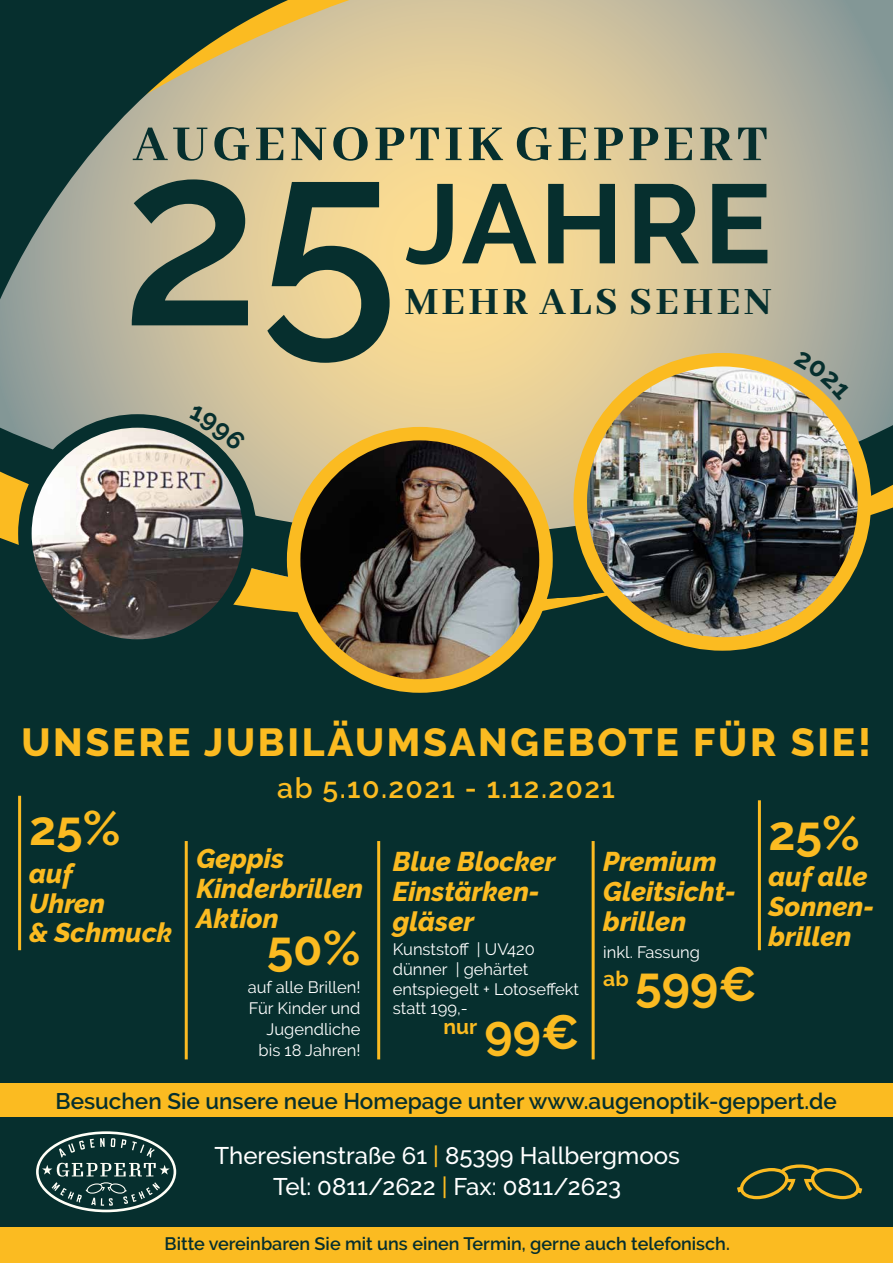
<style>
.page{position:relative;width:893px;height:1263px;background:#fff}
.page>*{position:absolute;margin:0;border:0;box-sizing:border-box;transform-origin:0 0}
.t1{font:600 251.1px "Raleway";color:#062f2e}
.t2{font:700 111.9px "Raleway";letter-spacing:.03em;color:#062f2e}
.t3{font:800 55.5px "Abhaya Libre";letter-spacing:.085em;color:#062f2e}
.t4{font:700 48px "Raleway";color:#fbbb21}
.t5{font:800 42px "Abhaya Libre";letter-spacing:.09em;color:#062f2e}
.t6{font:800 39px "Raleway";letter-spacing:.07em;color:#fbbb21}
.t7{font:600 28.5px "Raleway";letter-spacing:.05em;color:#fbbb21}
.t8{font:italic 800 27px/30px "Raleway";color:#fbbb21}
.t9{font:500 24px/31.5px "Raleway";color:#fff;text-align:center}
.t10{font:600 22.5px "Raleway";color:#062f2e}
.t11{font:700 21px "Raleway";color:#fbbb21}
.t12{font:600 18px "Raleway";color:#062f2e}
.t13{font:16.5px/21px "Raleway";color:#fff;text-align:right}
.s1{color:#fbbb21}
</style>
<div class="page">
<div style="left:0;top:599px;width:893px;height:628px;background:#062f2e"></div>
<div style="left:0;top:1125px;width:893px;height:100px;background:#062f2e"></div>
<svg style="left:0;top:0;width:893px;height:599px;background:#cebf95"></svg>
<svg style="left:246px;top:461px;width:48px;height:155px;background:#948d58"></svg>
<svg style="left:546px;top:599px;width:87px;height:20px;background:#48552a"></svg>
<svg style="left:546px;top:471px;width:72px;height:128px;background:#646f53"></svg>
<img style="left:580px;top:360px;width:284px;height:284px;border-radius:142px">
<div style="left:573px;top:353px;width:298px;height:298px;border:14px solid #fbbb21;border-radius:50%"></div>
<img style="left:294px;top:434px;width:252px;height:248px">
<div style="left:287px;top:427px;width:266px;height:266px;border:14px solid #fbbb21;border-radius:50%"></div>
<img style="left:25px;top:421px;width:221px;height:225px">
<div style="left:18px;top:414px;width:239px;height:239px;border:14px solid #062f2e;border-radius:50%"></div>
<hr style="left:185px;top:841px;width:3px;height:218px;background:#fbbb21">
<hr style="left:377px;top:841px;width:3px;height:218px;background:#fbbb21">
<hr style="left:18px;top:796px;width:3px;height:154px;background:#fbbb21">
<hr style="left:758px;top:800px;width:3px;height:150px;background:#fbbb21">
<hr style="left:592px;top:841px;width:3px;height:218px;background:#fbbb21">
<svg style="left:36px;top:1131px;width:140px;height:81px"></svg>
<svg style="left:737px;top:1164px;width:125px;height:35px"></svg>
<div style="left:0;top:1227px;width:893px;height:36px;background:#fbbb21"></div>
<div style="left:0;top:1083px;width:893px;height:33px;background:#fbbb21"></div>
<svg style="left:0;top:0;width:288px;height:299px;background:#7e866f"></svg>
<svg style="left:189px;top:404px;width:58px;height:47px;background:#ada98f"></svg>
<svg style="left:794px;top:350px;width:57px;height:50px;background:#b1aa89"></svg>
<h3 class="t3" style="left:133px;top:113px;width:636px">AUGENOPTIK GEPPERT</h3>
<h1 class="t1" style="left:122px;top:93px;width:278px">25</h1>
<h2 class="t2" style="left:405px;top:160px;width:368px">JAHRE</h2>
<h3 class="t5" style="left:405px;top:278px;width:368px">MEHR ALS SEHEN</h3>
<h3 class="t6" style="left:21px;top:720px;width:851px">UNSERE JUBILÄUMSANGEBOTE FÜR SIE!</h3>
<h3 class="t7" style="left:277px;top:771px;width:339px">ab 5.10.2021 - 1.12.2021</h3>
<h3 class="t4" style="left:29px;top:801px;width:93px">25%</h3>
<h3 class="t8" style="left:29px;top:859px;width:144px;line-height:29.4px">auf<br>Uhren<br>&amp; Schmuck</h3>
<h3 class="t8" style="left:196px;top:843px;width:168px">Geppis<br>Kinderbrillen<br>Aktion</h3>
<h3 class="t4" style="left:267px;top:920px;width:95px">50%</h3>
<p class="t13" style="left:248px;top:977px;width:114px">auf alle Brillen!<br>Für Kinder und<br>Jugendliche bis 18 Jahren!</p>
<h3 class="t8" style="left:393px;top:846px;width:164px">Blue Blocker<br>Einstärken&shy;gläser</h3>
<p class="t13" style="left:393px;top:939px;width:188px;line-height:19.8px;text-align:left">Kunststoff | UV420 dünner | gehärtet entspiegelt + Lotoseffekt statt 199,-</p>
<p class="t11" style="left:443px;top:1015px;width:35px">nur</p>
<h3 class="t4" style="left:485px;top:1005px;width:96px">99€</h3>
<h3 class="t8" style="left:603px;top:846px;width:134px">Premium<br>Gleitsicht&shy;brillen</h3>
<p class="t13" style="left:603px;top:941px;width:98px">inkl. Fassung</p>
<p class="t11" style="left:603px;top:967px;width:27px">ab</p>
<h3 class="t4" style="left:635px;top:957px;width:123px">599€</h3>
<h3 class="t4" style="left:768px;top:806px;width:93px">25%</h3>
<h3 class="t8" style="left:768px;top:861px;width:107px">auf alle<br>Sonnen&shy;brillen</h3>
<h3 class="t10" style="left:56px;top:1088px;width:783px">Besuchen Sie unsere neue Homepage unter www.augenoptik-geppert.de</h3>
<h3 class="t9" style="left:215px;top:1139px;width:467px">Theresienstraße 61 <span class="s1">|</span> 85399 Hallbergmoos<br>Tel: 0811/2622 <span class="s1">|</span> Fax: 0811/2623</h3>
<p class="t12" style="left:165px;top:1233px;width:567px">Bitte vereinbaren Sie mit uns einen Termin, gerne auch telefonisch.</p>
</div>
